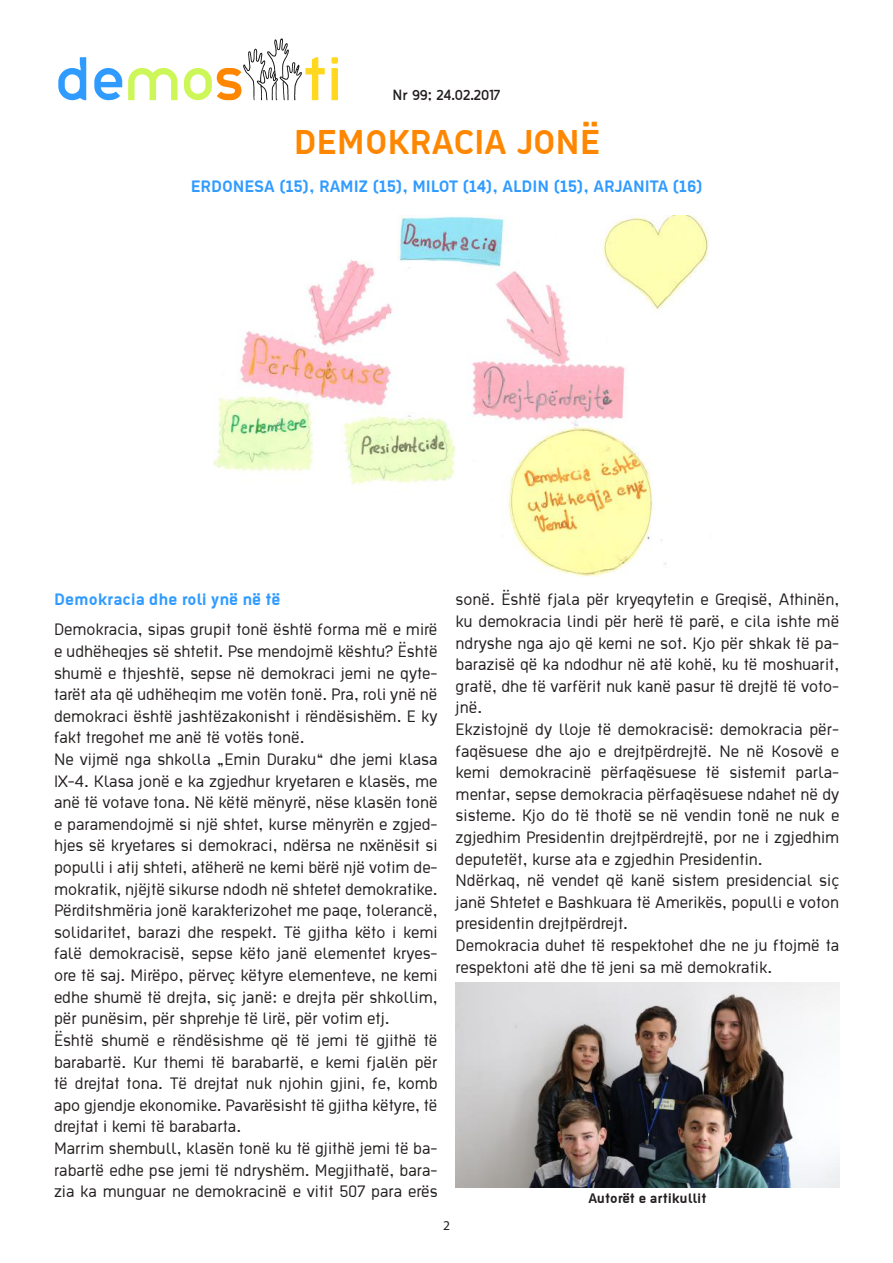
<style>
.page{position:relative;width:893px;height:1263px;background:#fff}
.page>*{position:absolute;margin:0;border:0;box-sizing:border-box;transform-origin:0 0}
.t1{font:700 37.5px "Ekstropia";color:#ff8700}
.t2{font:18px/21.6px "Ekstropia";color:#241f1f}
.t3{font:700 18px "Ekstropia";color:#309bff}
.t4{font:700 15px "Ekstropia";color:#241f1f}
.t5{font:13.5px "Thelbi Kujtesa";color:#241f1f}
.t6{font:13.5px "Myriad Pro";color:#241f1f}
</style>
<div class="page">
<svg style="left:58px;top:57px;width:28px;height:43px"></svg>
<svg style="left:94px;top:68px;width:28px;height:32px"></svg>
<svg style="left:128px;top:68px;width:50px;height:32px"></svg>
<svg style="left:331px;top:57px;width:7px;height:43px"></svg>
<svg style="left:184px;top:38px;width:141px;height:62px"></svg>
<img style="left:213px;top:216px;width:496px;height:360px">
<img style="left:456px;top:982px;width:383px;height:206px">
<p class="t5" style="left:392px;top:85px;width:110px">Nr 99; 24.02.2017</p>
<h1 class="t1" style="left:294px;top:120px;width:307px">DEMOKRACIA JONË</h1>
<p class="t3" style="left:191px;top:176px;width:513px">ERDONESA (15), RAMIZ (15), MILOT (14), ALDIN (15), ARJANITA (16)</p>
<p class="t3" style="left:54px;top:589px;width:228px">Demokracia dhe roli ynë në të</p>
<p class="t2" style="left:54px;top:618px;width:385px">Demokracia, sipas grupit tonë është forma më e mirë e udhëheqjes së shtetit. Pse mendojmë kështu? Është shumë e thjeshtë, sepse në demokraci jemi ne qyte&shy;tarët ata që udhëheqim me votën tonë. Pra, roli ynë në demokraci është jashtëzakonisht i rëndësishëm. E ky fakt tregohet me anë të votës tonë.<br>Ne vijmë nga shkolla „Emin Duraku“ dhe jemi klasa IX-4. Klasa jonë e ka zgjedhur kryetaren e klasës, me anë të votave tona. Në këtë mënyrë, nëse klasën tonë e paramendojmë si një shtet, kurse mënyrën e zgjed&shy;hjes së kryetares si demokraci, ndërsa ne nxënësit si populli i atij shteti, atëherë ne kemi bërë një votim de&shy;mokratik, njëjtë sikurse ndodh në shtetet demokratike.<br>Përditshmëria jonë karakterizohet me paqe, tolerancë, solidaritet, barazi dhe respekt. Të gjitha këto i kemi falë demokracisë, sepse këto janë elementet kryes&shy;ore të saj. Mirëpo, përveç këtyre elementeve, ne kemi edhe shumë të drejta, siç janë: e drejta për shkollim, për punësim, për shprehje të lirë, për votim etj.<br>Është shumë e rëndësishme që të jemi të gjithë të barabartë. Kur themi të barabartë, e kemi fjalën për të drejtat tona. Të drejtat nuk njohin gjini, fe, komb apo gjendje ekonomike. Pavarësisht të gjitha këtyre, të drejtat i kemi të barabarta.<br>Marrim shembull, klasën tonë ku të gjithë jemi të ba&shy;rabartë edhe pse jemi të ndryshëm. Megjithatë, bara&shy;zia ka munguar ne demokracinë e vitit 507 para erës</p>
<p class="t2" style="left:456px;top:588px;width:385px">sonë. Është fjala për kryeqytetin e Greqisë, Athinën, ku demokracia lindi për herë të parë, e cila ishte më ndryshe nga ajo që kemi ne sot. Kjo për shkak të pa&shy;barazisë që ka ndodhur në atë kohë, ku të moshuarit, gratë, dhe të varfërit nuk kanë pasur të drejtë të voto&shy;jnë.<br>Ekzistojnë dy lloje të demokracisë: demokracia për&shy;faqësuese dhe ajo e drejtpërdrejtë. Ne në Kosovë e kemi demokracinë përfaqësuese të sistemit parla&shy;mentar, sepse demokracia përfaqësuese ndahet në dy sisteme. Kjo do të thotë se në vendin tonë ne nuk e zgjedhim Presidentin drejtpërdrejtë, por ne i zgjedhim deputetët, kurse ata e zgjedhin Presidentin.<br>Ndërkaq, në vendet që kanë sistem presidencial siç janë Shtetet e Bashkuara të Amerikës, populli e voton presidentin drejtpërdrejt.<br>Demokracia duhet të respektohet dhe ne ju ftojmë ta respektoni atë dhe të jeni sa më demokratik.</p>
<p class="t4" style="left:588px;top:1189px;width:120px">Autorët e artikullit</p>
<p class="t6" style="left:443px;top:1217px;width:8px">2</p>
</div>
